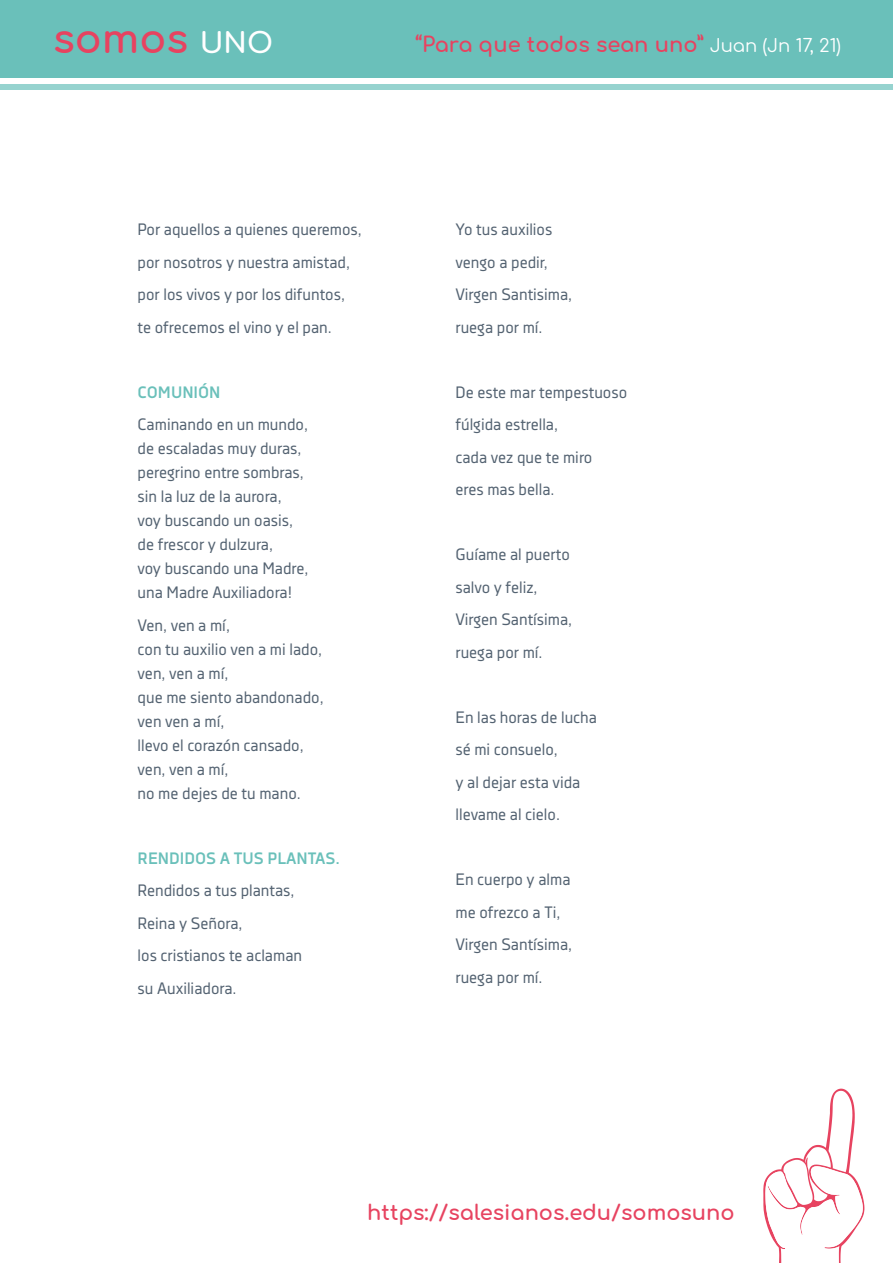
<style>
.page{position:relative;width:893px;height:1263px;background:#fff}
.page>*{position:absolute;margin:0;border:0;box-sizing:border-box;transform-origin:0 0}
.t1{font:700 40.05px "Comfortaa";color:#e74360}
.t2{font:700 21px "Comfortaa";color:#e74360}
.t3{font:16.5px/32.5px "Decima Nova Pro";color:#536271}
.t4{font:700 16.5px "Decima Nova Pro";color:#6ac0ba}
.s1{font-size:28.2px;color:#fff}
.s2{font-weight:400;font-size:18px;color:#fff}
</style>
<div class="page">
<svg style="left:763px;top:1089px;width:101px;height:174px"></svg>
<div style="left:0;top:0;width:893px;height:77px;background:#6ac0ba"></div>
<div style="left:0;top:84px;width:893px;height:6px;background:#96d3cf"></div>
<h1 class="t1" style="left:53px;top:1px;width:221px">somos <span class="s1">UNO</span></h1>
<p class="t2" style="left:416px;top:25px;width:427px">“Para que todos sean uno” <span class="s2">Juan (Jn 17, 21)</span></p>
<p class="t3" style="left:138px;top:213px;width:226px">Por aquellos a quienes queremos, por nosotros y nuestra amistad, por los vivos y por los difuntos, te ofrecemos el vino y el pan.</p>
<p class="t4" style="left:138px;top:382px;width:84px">COMUNIÓN</p>
<p class="t3" style="left:138px;top:412px;width:172px;line-height:24px">Caminando en un mundo, de escaladas muy duras, peregrino entre sombras, sin la luz de la aurora, voy buscando un oasis, de frescor y dulzura,<br>voy buscando una Madre, una Madre Auxiliadora!</p>
<p class="t3" style="left:138px;top:613px;width:188px;line-height:24px">Ven, ven a mí,<br>con tu auxilio ven a mi lado, ven, ven a mí,<br>que me siento abandonado, ven ven a mí,<br>llevo el corazón cansado, ven, ven a mí,<br>no me dejes de tu mano.</p>
<p class="t4" style="left:138px;top:849px;width:204px">RENDIDOS A TUS PLANTAS.</p>
<p class="t3" style="left:138px;top:874px;width:166px">Rendidos a tus plantas,<br>Reina y Señora,<br>los cristianos te aclaman su Auxiliadora.</p>
<p class="t3" style="left:455px;top:213px;width:118px">Yo tus auxilios vengo a pedir,<br>Virgen Santisima, ruega por mí.</p>
<p class="t3" style="left:455px;top:376px;width:173px">De este mar tempestuoso fúlgida estrella,<br>cada vez que te miro<br>eres mas bella.</p>
<p class="t3" style="left:455px;top:538px;width:118px">Guíame al puerto salvo y feliz,<br>Virgen Santísima, ruega por mí.</p>
<p class="t3" style="left:455px;top:701px;width:143px">En las horas de lucha sé mi consuelo,<br>y al dejar esta vida llevame al cielo.</p>
<p class="t3" style="left:455px;top:863px;width:118px">En cuerpo y alma me ofrezco a Ti,<br>Virgen Santísima, ruega por mí.</p>
<p class="t2" style="left:367px;top:1193px;width:369px">https://salesianos.edu/somosuno</p>
</div>
